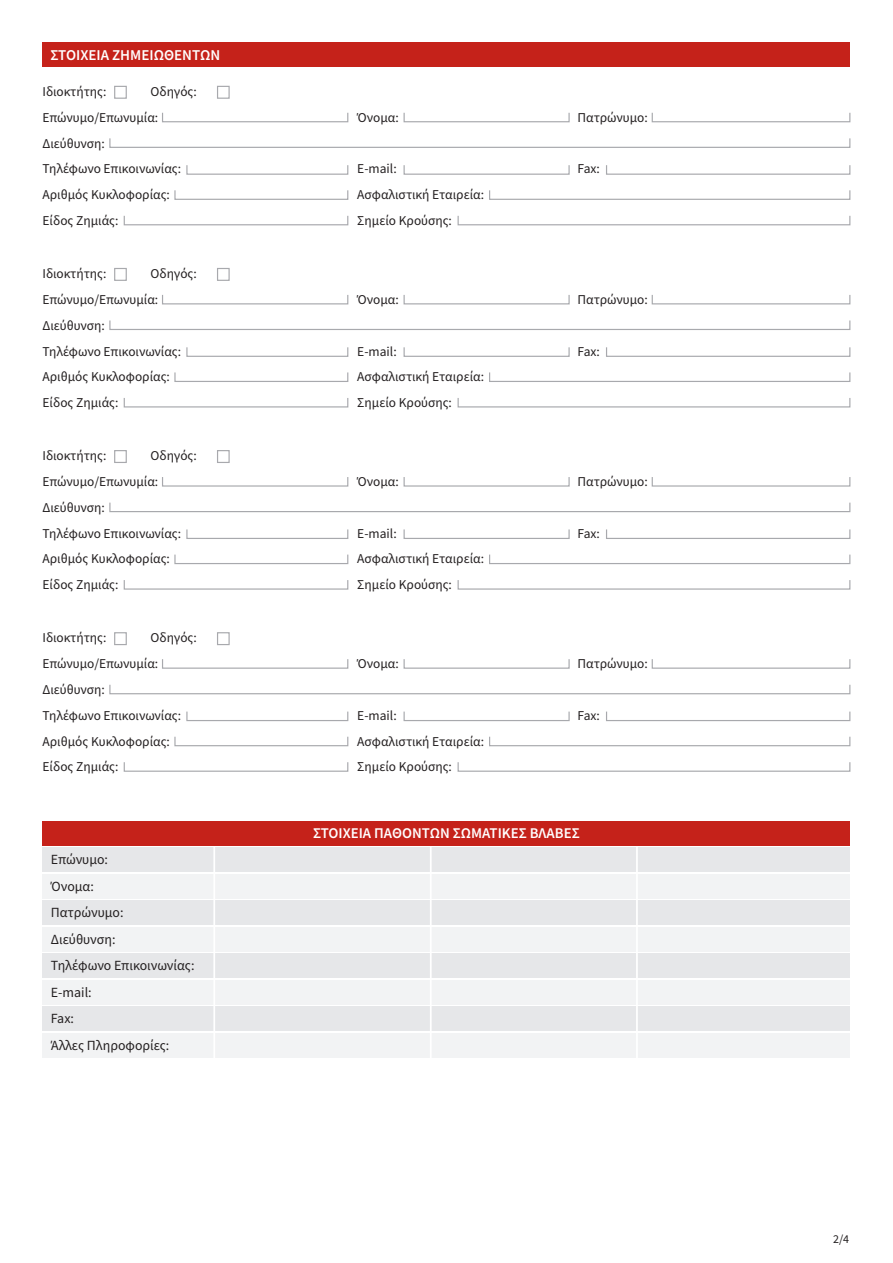
<style>
.page{position:relative;width:893px;height:1263px;background:#fff}
.page>*{position:absolute;margin:0;border:0;box-sizing:border-box;transform-origin:0 0}
.t1{font:600 15px "Source Sans Pro";color:#fff}
.t2{font:600 14.85px "Source Sans Pro";color:#fff}
.t3{font:13.95px "Source Sans Pro";color:#231f20}
.t4{font:13.5px "Source Sans Pro";color:#231f20}
.t5{font:12px "Source Sans Pro";color:#231f20}
</style>
<div class="page">
<div style="left:43px;top:43px;width:807px;height:24px;background:#c5221a"></div>
<div style="left:162px;top:112px;width:186px;height:10px;border:1px solid #a8a9ad"></div>
<div style="left:404px;top:112px;width:166px;height:10px;border:1px solid #a8a9ad"></div>
<div style="left:652px;top:112px;width:198px;height:10px;border:1px solid #a8a9ad"></div>
<div style="left:109px;top:138px;width:741px;height:10px;border:1px solid #a8a9ad"></div>
<div style="left:186px;top:165px;width:162px;height:10px;border:1px solid #a8a9ad"></div>
<div style="left:606px;top:165px;width:244px;height:10px;border:1px solid #a8a9ad"></div>
<div style="left:404px;top:165px;width:166px;height:10px;border:1px solid #a8a9ad"></div>
<div style="left:174px;top:190px;width:174px;height:10px;border:1px solid #a8a9ad"></div>
<div style="left:489px;top:190px;width:361px;height:10px;border:1px solid #a8a9ad"></div>
<div style="left:124px;top:215px;width:224px;height:10px;border:1px solid #a8a9ad"></div>
<div style="left:458px;top:215px;width:392px;height:10px;border:1px solid #a8a9ad"></div>
<div style="left:114px;top:86px;width:13px;height:13px;border:1px solid #a8a9ad"></div>
<div style="left:217px;top:86px;width:13px;height:13px;border:1px solid #a8a9ad"></div>
<div style="left:162px;top:294px;width:186px;height:10px;border:1px solid #a8a9ad"></div>
<div style="left:404px;top:294px;width:166px;height:10px;border:1px solid #a8a9ad"></div>
<div style="left:652px;top:294px;width:198px;height:10px;border:1px solid #a8a9ad"></div>
<div style="left:109px;top:320px;width:741px;height:10px;border:1px solid #a8a9ad"></div>
<div style="left:186px;top:347px;width:162px;height:10px;border:1px solid #a8a9ad"></div>
<div style="left:606px;top:347px;width:244px;height:10px;border:1px solid #a8a9ad"></div>
<div style="left:404px;top:347px;width:166px;height:10px;border:1px solid #a8a9ad"></div>
<div style="left:174px;top:372px;width:174px;height:10px;border:1px solid #a8a9ad"></div>
<div style="left:489px;top:372px;width:361px;height:10px;border:1px solid #a8a9ad"></div>
<div style="left:124px;top:397px;width:224px;height:10px;border:1px solid #a8a9ad"></div>
<div style="left:458px;top:397px;width:392px;height:10px;border:1px solid #a8a9ad"></div>
<div style="left:114px;top:268px;width:13px;height:13px;border:1px solid #a8a9ad"></div>
<div style="left:217px;top:268px;width:13px;height:13px;border:1px solid #a8a9ad"></div>
<div style="left:162px;top:476px;width:186px;height:11px;border:1px solid #a8a9ad"></div>
<div style="left:404px;top:476px;width:166px;height:11px;border:1px solid #a8a9ad"></div>
<div style="left:652px;top:476px;width:198px;height:11px;border:1px solid #a8a9ad"></div>
<div style="left:109px;top:502px;width:741px;height:10px;border:1px solid #a8a9ad"></div>
<div style="left:186px;top:529px;width:162px;height:10px;border:1px solid #a8a9ad"></div>
<div style="left:606px;top:529px;width:244px;height:10px;border:1px solid #a8a9ad"></div>
<div style="left:404px;top:529px;width:166px;height:10px;border:1px solid #a8a9ad"></div>
<div style="left:174px;top:554px;width:174px;height:10px;border:1px solid #a8a9ad"></div>
<div style="left:489px;top:554px;width:361px;height:10px;border:1px solid #a8a9ad"></div>
<div style="left:124px;top:579px;width:224px;height:11px;border:1px solid #a8a9ad"></div>
<div style="left:458px;top:579px;width:392px;height:11px;border:1px solid #a8a9ad"></div>
<div style="left:114px;top:450px;width:13px;height:13px;border:1px solid #a8a9ad"></div>
<div style="left:217px;top:450px;width:13px;height:13px;border:1px solid #a8a9ad"></div>
<div style="left:162px;top:658px;width:186px;height:11px;border:1px solid #a8a9ad"></div>
<div style="left:404px;top:658px;width:166px;height:11px;border:1px solid #a8a9ad"></div>
<div style="left:652px;top:658px;width:198px;height:11px;border:1px solid #a8a9ad"></div>
<div style="left:109px;top:684px;width:741px;height:10px;border:1px solid #a8a9ad"></div>
<div style="left:186px;top:711px;width:162px;height:10px;border:1px solid #a8a9ad"></div>
<div style="left:606px;top:711px;width:244px;height:10px;border:1px solid #a8a9ad"></div>
<div style="left:404px;top:711px;width:166px;height:10px;border:1px solid #a8a9ad"></div>
<div style="left:174px;top:736px;width:174px;height:10px;border:1px solid #a8a9ad"></div>
<div style="left:489px;top:736px;width:361px;height:10px;border:1px solid #a8a9ad"></div>
<div style="left:124px;top:762px;width:224px;height:10px;border:1px solid #a8a9ad"></div>
<div style="left:458px;top:762px;width:392px;height:10px;border:1px solid #a8a9ad"></div>
<div style="left:114px;top:632px;width:13px;height:13px;border:1px solid #a8a9ad"></div>
<div style="left:217px;top:632px;width:13px;height:13px;border:1px solid #a8a9ad"></div>
<div style="left:43px;top:821px;width:807px;height:24px;background:#c5221a"></div>
<div style="left:43px;top:847px;width:807px;height:25px;background:#e6e7e9"></div>
<div style="left:43px;top:874px;width:807px;height:24px;background:#f2f3f4"></div>
<div style="left:43px;top:900px;width:807px;height:25px;background:#e6e7e9"></div>
<div style="left:43px;top:927px;width:807px;height:24px;background:#f2f3f4"></div>
<div style="left:43px;top:953px;width:807px;height:25px;background:#e6e7e9"></div>
<div style="left:43px;top:980px;width:807px;height:24px;background:#f2f3f4"></div>
<div style="left:43px;top:1006px;width:807px;height:25px;background:#e6e7e9"></div>
<div style="left:43px;top:1033px;width:807px;height:25px;background:#f2f3f4"></div>
<hr style="left:213px;top:846px;width:2px;height:220px;background:#fff">
<hr style="left:430px;top:846px;width:2px;height:220px;background:#fff">
<hr style="left:636px;top:846px;width:2px;height:220px;background:#fff">
<p class="t1" style="left:51px;top:45px;width:171px">ΣΤΟΙΧΕΙΑ ΖΗ ΜΕΙΩΘΕΝΤΩΝ</p>
<p class="t4" style="left:43px;top:83px;width:65px">Ιδιοκτήτης:</p>
<p class="t4" style="left:151px;top:83px;width:48px">Οδηγός:</p>
<p class="t4" style="left:43px;top:109px;width:117px">Επώνυμο/Επωνυμία:</p>
<p class="t4" style="left:43px;top:135px;width:64px">Διεύθυνση:</p>
<p class="t4" style="left:43px;top:160px;width:140px">Τηλέφωνο Επικοινωνίας:</p>
<p class="t4" style="left:43px;top:186px;width:129px">Αριθμός Κυκλοφορίας:</p>
<p class="t4" style="left:43px;top:212px;width:77px">Είδος Ζημιάς:</p>
<p class="t4" style="left:43px;top:265px;width:65px">Ιδιοκτήτης:</p>
<p class="t4" style="left:151px;top:265px;width:48px">Οδηγός:</p>
<p class="t4" style="left:43px;top:291px;width:117px">Επώνυμο/Επωνυμία:</p>
<p class="t4" style="left:43px;top:317px;width:64px">Διεύθυνση:</p>
<p class="t4" style="left:43px;top:342px;width:140px">Τηλέφωνο Επικοινωνίας:</p>
<p class="t4" style="left:43px;top:368px;width:129px">Αριθμός Κυκλοφορίας:</p>
<p class="t4" style="left:43px;top:394px;width:77px">Είδος Ζημιάς:</p>
<p class="t4" style="left:43px;top:447px;width:65px">Ιδιοκτήτης:</p>
<p class="t4" style="left:151px;top:447px;width:48px">Οδηγός:</p>
<p class="t4" style="left:43px;top:473px;width:117px">Επώνυμο/Επωνυμία:</p>
<p class="t4" style="left:43px;top:499px;width:64px">Διεύθυνση:</p>
<p class="t4" style="left:43px;top:525px;width:140px">Τηλέφωνο Επικοινωνίας:</p>
<p class="t4" style="left:43px;top:550px;width:129px">Αριθμός Κυκλοφορίας:</p>
<p class="t4" style="left:43px;top:576px;width:77px">Είδος Ζημιάς:</p>
<p class="t4" style="left:43px;top:629px;width:65px">Ιδιοκτήτης:</p>
<p class="t4" style="left:151px;top:629px;width:48px">Οδηγός:</p>
<p class="t4" style="left:43px;top:655px;width:117px">Επώνυμο/Επωνυμία:</p>
<p class="t4" style="left:43px;top:681px;width:64px">Διεύθυνση:</p>
<p class="t4" style="left:43px;top:707px;width:140px">Τηλέφωνο Επικοινωνίας:</p>
<p class="t4" style="left:43px;top:732px;width:129px">Αριθμός Κυκλοφορίας:</p>
<p class="t4" style="left:43px;top:758px;width:77px">Είδος Ζημιάς:</p>
<p class="t3" style="left:51px;top:851px;width:59px">Επώνυμο:</p>
<p class="t3" style="left:51px;top:877px;width:45px">Όνομα:</p>
<p class="t3" style="left:51px;top:904px;width:74px">Πατρώνυμο:</p>
<p class="t3" style="left:51px;top:930px;width:66px">Διεύθυνση:</p>
<p class="t3" style="left:51px;top:957px;width:145px">Τηλέφωνο Επικοινωνίας:</p>
<p class="t3" style="left:51px;top:983px;width:42px">E-mail:</p>
<p class="t3" style="left:51px;top:1010px;width:25px">Fax:</p>
<p class="t3" style="left:51px;top:1036px;width:120px">Άλλες Πληροφορίες:</p>
<p class="t4" style="left:357px;top:109px;width:43px">Όνομα:</p>
<p class="t4" style="left:357px;top:160px;width:41px">E-mail:</p>
<p class="t4" style="left:357px;top:186px;width:128px">Ασφαλιστική Εταιρεία:</p>
<p class="t4" style="left:357px;top:212px;width:96px">Σημείο Κρούσης:</p>
<p class="t4" style="left:357px;top:291px;width:43px">Όνομα:</p>
<p class="t4" style="left:357px;top:342px;width:41px">E-mail:</p>
<p class="t4" style="left:357px;top:368px;width:128px">Ασφαλιστική Εταιρεία:</p>
<p class="t4" style="left:357px;top:394px;width:96px">Σημείο Κρούσης:</p>
<p class="t4" style="left:357px;top:473px;width:43px">Όνομα:</p>
<p class="t4" style="left:357px;top:525px;width:41px">E-mail:</p>
<p class="t4" style="left:357px;top:550px;width:128px">Ασφαλιστική Εταιρεία:</p>
<p class="t4" style="left:357px;top:576px;width:96px">Σημείο Κρούσης:</p>
<p class="t4" style="left:357px;top:655px;width:43px">Όνομα:</p>
<p class="t4" style="left:357px;top:707px;width:41px">E-mail:</p>
<p class="t4" style="left:357px;top:732px;width:128px">Ασφαλιστική Εταιρεία:</p>
<p class="t4" style="left:357px;top:758px;width:96px">Σημείο Κρούσης:</p>
<p class="t4" style="left:578px;top:109px;width:72px">Πατρώνυμο:</p>
<p class="t4" style="left:578px;top:160px;width:24px">Fax:</p>
<p class="t4" style="left:578px;top:291px;width:72px">Πατρώνυμο:</p>
<p class="t4" style="left:578px;top:342px;width:24px">Fax:</p>
<p class="t4" style="left:578px;top:473px;width:72px">Πατρώνυμο:</p>
<p class="t4" style="left:578px;top:525px;width:24px">Fax:</p>
<p class="t4" style="left:578px;top:655px;width:72px">Πατρώνυμο:</p>
<p class="t4" style="left:578px;top:707px;width:24px">Fax:</p>
<p class="t2" style="left:313px;top:823px;width:268px">ΣΤΟΙΧΕΙΑ ΠΑΘΟΝΤΩΝ ΣΩΜΑΤΙΚΕΣ ΒΛΑΒΕΣ</p>
<p class="t5" style="left:833px;top:1231px;width:18px">2/4</p>
</div>
